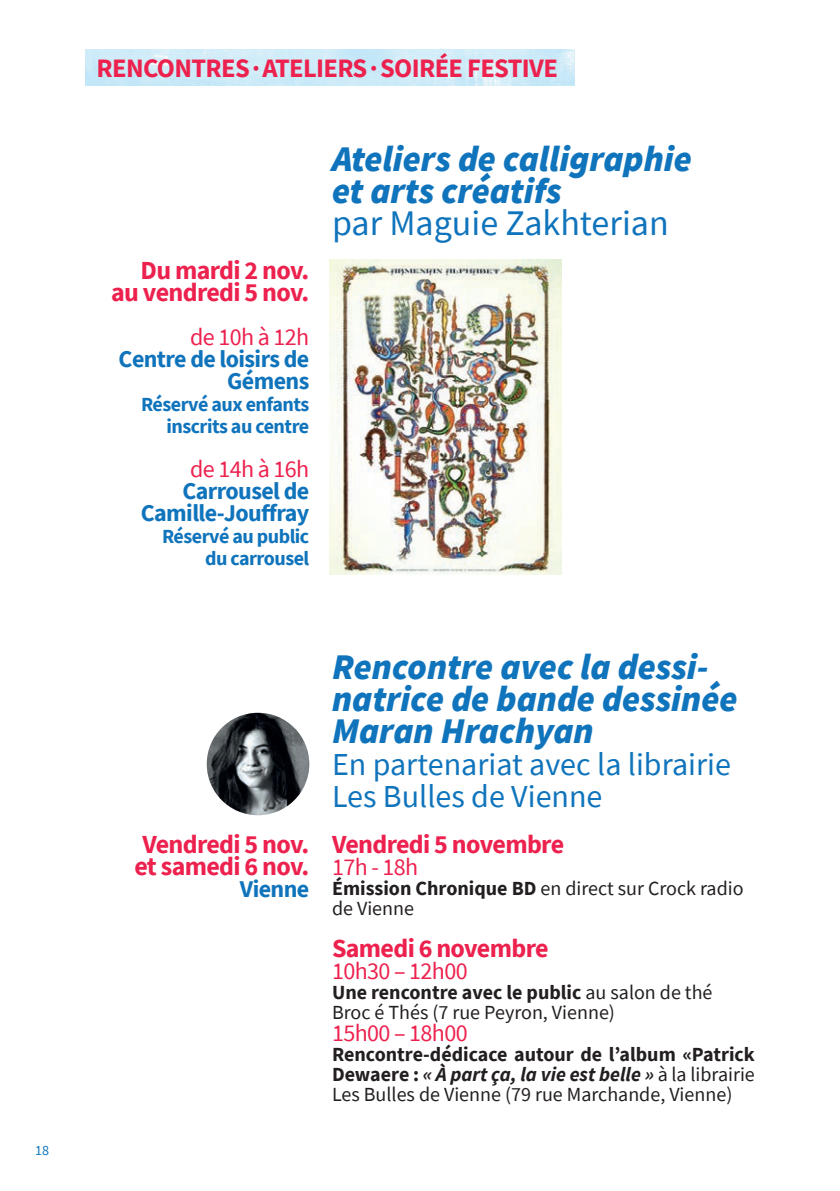
<style>
.page{position:relative;width:840px;height:1191px;background:#fff}
.page>*{position:absolute;margin:0;border:0;box-sizing:border-box;transform-origin:0 0}
.t1{font:italic 900 36px/32px "Source Sans Pro";color:#1074bc}
.t2{font:36px "Source Sans Pro";color:#1074bc}
.t3{font:32px/32px "Source Sans Pro";color:#1074bc}
.t4{font:700 26.6px "Source Sans Pro";letter-spacing:-.025em;color:#ed214e}
.t5{font:700 26px "Source Sans Pro";letter-spacing:-.025em;color:#ed214e}
.t6{font:700 24px/22px "Source Sans Pro";letter-spacing:-.025em;color:#1074bc;text-align:right}
.t7{font:24px "Source Sans Pro";letter-spacing:-.025em;color:#ed214e}
.t8{font:20px/20px "Source Sans Pro";color:#231f20}
.t9{font:700 20px "Source Sans Pro";letter-spacing:-.025em;color:#1074bc}
.t10{font:700 20px "Source Sans Pro";color:#231f20}
.t11{font:14px "Source Sans Pro";color:#1074bc}
.s1{font-weight:700}
.s2{font-weight:400}
.s3{font-weight:700;font-style:italic}
</style>
<div class="page">
<img style="left:85px;top:50px;width:489px;height:35px">
<img style="left:330px;top:259px;width:231px;height:315px">
<img style="left:207px;top:712px;width:102px;height:103px;border-radius:51px">
<p class="t11" style="left:35px;top:1141px;width:15px">18</p>
<p class="t4" style="left:97px;top:50px;width:462px">RENCONTRES∙ATELIERS∙SOIRÉE FESTIVE</p>
<p class="t5" style="left:140px;top:253px;width:170px">Du mardi 2 nov.</p>
<p class="t5" style="left:111px;top:275px;width:199px">au vendredi 5 nov.</p>
<p class="t7" style="left:190px;top:322px;width:120px">de 10h à 12h</p>
<p class="t6" style="left:118px;top:348px;width:192px">Centre de loisirs de<br>Gémens</p>
<p class="t9" style="left:141px;top:391px;width:170px">Réservé aux enfants</p>
<p class="t9" style="left:166px;top:413px;width:144px">inscrits au centre</p>
<p class="t7" style="left:190px;top:454px;width:120px">de 14h à 16h</p>
<p class="t6" style="left:182px;top:480px;width:128px">Carrousel de</p>
<p class="t6" style="left:141px;top:502px;width:170px">Camille-Jouffray</p>
<p class="t9" style="left:162px;top:523px;width:149px">Réservé au public</p>
<p class="t9" style="left:205px;top:545px;width:106px">du carrousel</p>
<p class="t1" style="left:332px;top:142px;width:361px">Ateliers de calligraphie</p>
<p class="t1" style="left:332px;top:174px;width:231px">et arts créatifs</p>
<p class="t2" style="left:332px;top:200px;width:338px">par Maguie Zakhterian</p>
<p class="t5" style="left:142px;top:827px;width:168px">Vendredi 5 nov.</p>
<p class="t5" style="left:134px;top:849px;width:176px">et samedi 6 nov.</p>
<p class="t6" style="left:240px;top:878px;width:71px">Vienne</p>
<p class="t1" style="left:332px;top:650px;width:407px">Rencontre avec la dessi&shy;natrice de bande dessinée<br>Maran Hrachyan</p>
<p class="t3" style="left:332px;top:748px;width:400px">En partenariat avec la librairie<br>Les Bulles de Vienne</p>
<p class="t5" style="left:332px;top:827px;width:233px">Vendredi 5 novembre</p>
<p class="t7" style="left:332px;top:852px;width:88px">17h - 18h</p>
<p class="t8" style="left:332px;top:878px;width:413px"><span class="s1">Émission Chronique BD</span> en direct sur Crock radio de Vienne</p>
<p class="t5" style="left:332px;top:931px;width:218px">Samedi 6 novembre</p>
<p class="t7" style="left:332px;top:956px;width:137px">10h30 – 12h00</p>
<p class="t10" style="left:332px;top:979px;width:382px">Une rencontre avec le public <span class="s2">au salon de thé</span></p>
<p class="t8" style="left:332px;top:1002px;width:284px">Broc é Thés (7 rue Peyron, Vienne)</p>
<p class="t7" style="left:332px;top:1018px;width:137px">15h00 – 18h00</p>
<p class="t8" style="left:332px;top:1044px;width:424px;text-align:justify"><span class="s1">Rencontre-dédicace autour de l’album «Patrick Dewaere :</span> <span class="s3">« À part ça, la vie est belle »</span> à la librairie Les Bulles de Vienne (79 rue Marchande, Vienne)</p>
</div>
